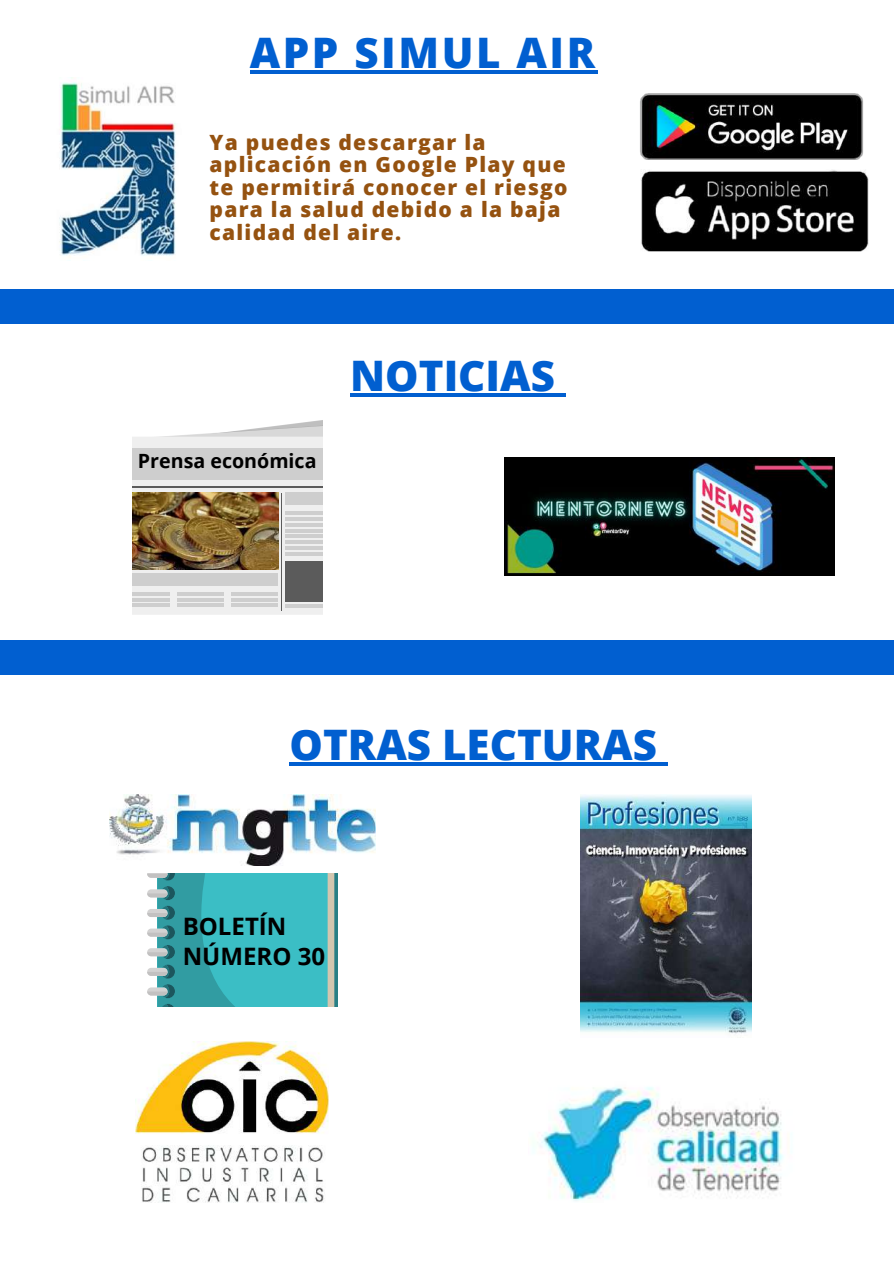
<style>
.page{position:relative;width:894px;height:1264px;background:#fff}
.page>*{position:absolute;margin:0;border:0;box-sizing:border-box;transform-origin:0 0}
.t1{font:800 42px "Open Sans";color:#015fd0}
.t2{font:800 42px "Open Sans";letter-spacing:.06em;color:#015fd0}
.t3{font:700 24px/30.5px "Open Sans";color:#000}
.t4{font:800 21px/22.5px "Open Sans";letter-spacing:.06em;color:#955210}
.t5{font:700 19.65px "Open Sans";color:#000}
</style>
<div class="page">
<div style="left:0;top:289px;width:893px;height:35px;background:#015fd0"></div>
<svg style="left:132px;top:420px;width:190px;height:194px"></svg>
<div style="left:132px;top:448px;width:190px;height:32px;background:#cecece"></div>
<div style="left:132px;top:573px;width:146px;height:12px;background:#cecece"></div>
<div style="left:285px;top:492px;width:37px;height:13px;background:#cecece"></div>
<hr style="left:285px;top:511px;width:37px;height:4px;background:#cecece">
<hr style="left:285px;top:517px;width:37px;height:4px;background:#cecece">
<hr style="left:285px;top:523px;width:37px;height:4px;background:#cecece">
<svg style="left:132px;top:591px;width:38px;height:4px"></svg>
<svg style="left:132px;top:597px;width:38px;height:4px"></svg>
<hr style="left:132px;top:603px;width:38px;height:4px;background:#cecece">
<svg style="left:178px;top:591px;width:46px;height:4px"></svg>
<svg style="left:178px;top:597px;width:46px;height:4px"></svg>
<hr style="left:178px;top:603px;width:46px;height:4px;background:#cecece">
<svg style="left:232px;top:591px;width:46px;height:4px"></svg>
<svg style="left:232px;top:597px;width:46px;height:4px"></svg>
<hr style="left:232px;top:603px;width:46px;height:4px;background:#cecece">
<hr style="left:285px;top:529px;width:37px;height:4px;background:#cecece">
<hr style="left:285px;top:534px;width:37px;height:4px;background:#cecece">
<hr style="left:285px;top:540px;width:37px;height:4px;background:#cecece">
<hr style="left:285px;top:546px;width:37px;height:4px;background:#cecece">
<hr style="left:285px;top:552px;width:37px;height:4px;background:#cecece">
<hr style="left:285px;top:604px;width:37px;height:4px;background:#cecece">
<div style="left:285px;top:561px;width:37px;height:40px;background:#5b5b5b"></div>
<hr style="left:132px;top:486px;width:190px;height:2px;background:#5b5b5b">
<hr style="left:281px;top:493px;width:1px;height:117px;background:#5b5b5b">
<img style="left:132px;top:492px;width:146px;height:77px">
<img style="left:504px;top:457px;width:330px;height:119px">
<hr style="left:350px;top:393px;width:205px;height:3px;background:#015fd0">
<svg style="left:555px;top:393px;width:11px;height:3px"></svg>
<div style="left:0;top:640px;width:893px;height:35px;background:#015fd0"></div>
<img style="left:59px;top:77px;width:117px;height:181px">
<img style="left:640px;top:93px;width:223px;height:67px">
<img style="left:641px;top:170px;width:227px;height:81px">
<hr style="left:250px;top:71px;width:347px;height:3px;background:#015fd0">
<img style="left:135px;top:1041px;width:194px;height:161px">
<img style="left:541px;top:1087px;width:243px;height:114px">
<img style="left:109px;top:795px;width:266px;height:70px">
<svg style="left:147px;top:873px;width:187px;height:133px;background:#49b6bb"></svg>
<img style="left:580px;top:795px;width:171px;height:239px">
<hr style="left:289px;top:762px;width:367px;height:3px;background:#015fd0">
<svg style="left:656px;top:762px;width:11px;height:3px"></svg>
<h1 class="t2" style="left:250px;top:23px;width:347px">APP SIMUL AIR</h1>
<p class="t4" style="left:209px;top:130px;width:359px">Ya puedes descargar la aplicación en Google Play que te permitirá conocer el riesgo para la salud debido a la baja calidad del aire.</p>
<p class="t5" style="left:138px;top:446px;width:180px">Prensa económica</p>
<h1 class="t1" style="left:350px;top:346px;width:206px">NOTICIAS</h1>
<h1 class="t1" style="left:289px;top:715px;width:369px">OTRAS LECTURAS</h1>
<p class="t3" style="left:183px;top:910px;width:144px">BOLETÍN<br>NÚMERO 30</p>
</div>
